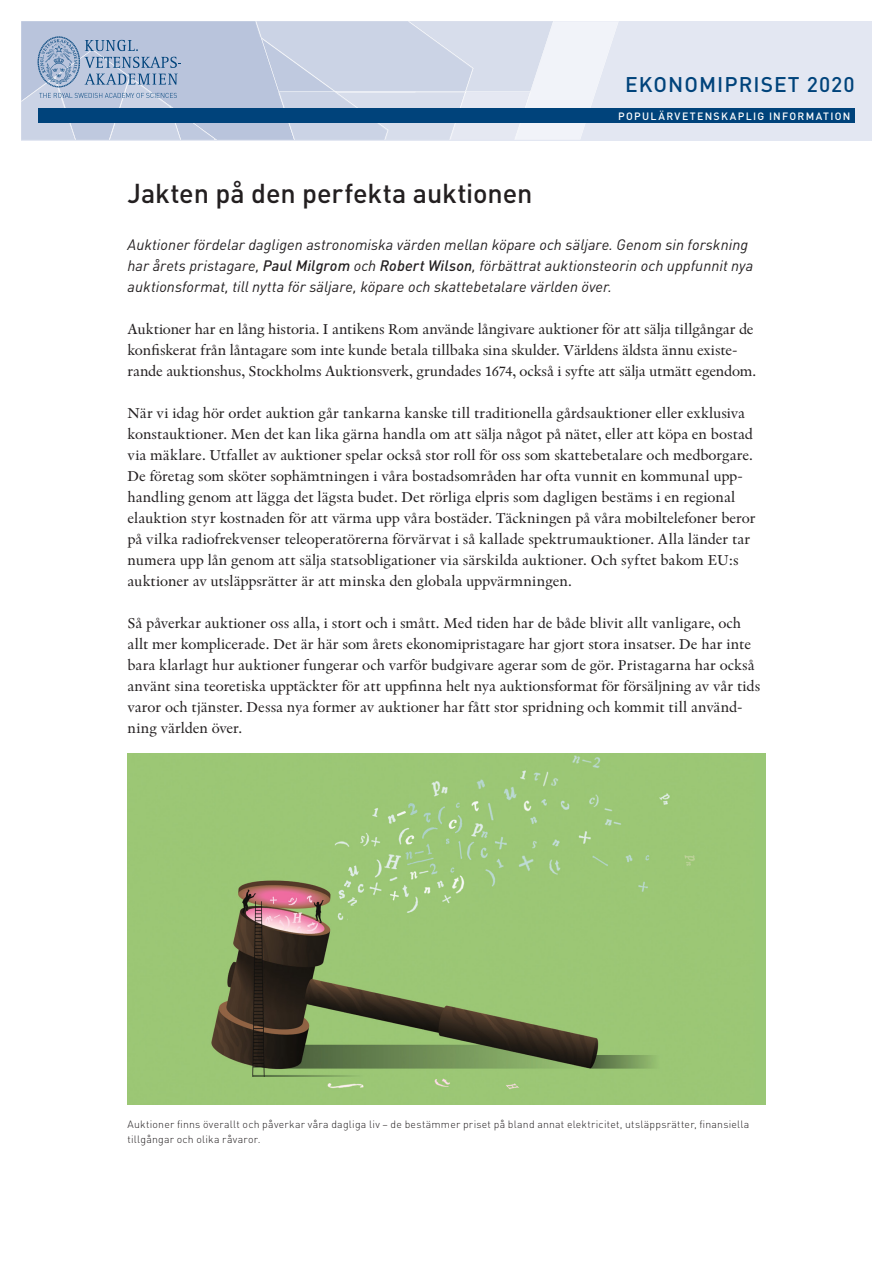
<style>
.page{position:relative;width:893px;height:1263px;background:#fff}
.page>*{position:absolute;margin:0;border:0;box-sizing:border-box;transform-origin:0 0}
.Huvudrubrik{font:500 27px "DIN Pro";letter-spacing:-.005em;color:#231f20}
.Sidhuvud__Nobel{font:500 21px "DIN Pro";letter-spacing:.05em;color:#00437b}
.Textblock__brödtext{font:15px/21px "Indigo Antiqua Pro Text";letter-spacing:-.005em;color:#231f20}
.Textblock__ingress{font:italic 15px/21px "DIN Pro";letter-spacing:.005em;color:#231f20}
.Bildtext__svart{font:300 10.5px/15px "DIN Pro";letter-spacing:.02em;color:#231f20}
.Sidhuvud__popvet{font:500 10.5px "DIN Pro";letter-spacing:.125em;color:#fff}
.s1{font-weight:500}
</style>
<div class="page">
<div style="left:21px;top:21px;width:851px;height:119px;background:#e3e7f2"></div>
<div style="left:38px;top:108px;width:817px;height:15px;background:#00437b"></div>
<svg style="left:21px;top:21px;width:597px;height:119px"></svg>
<img style="left:128px;top:753px;width:637px;height:351px">
<p class="Sidhuvud__Nobel" style="left:625px;top:70px;width:231px">EKONOMIPRISET 2020</p>
<p class="Sidhuvud__popvet" style="left:618px;top:109px;width:234px">POPULÄRVETENSKAPLIG INFORMATION</p>
<p class="Huvudrubrik" style="left:128px;top:175px;width:406px">Jakten på den perfekta auktionen</p>
<p class="Textblock__ingress" style="left:128px;top:234px;width:627px">Auktioner fördelar dagligen astronomiska värden mellan köpare och säljare. Genom sin forskning har årets pristagare, <span class="s1">Paul Milgrom</span> och <span class="s1">Robert Wilson</span>, förbättrat auktionsteorin och uppfunnit nya auktionsformat, till nytta för säljare, köpare och skattebetalare världen över.</p>
<p class="Textblock__brödtext" style="left:128px;top:319px;width:630px">Auktioner har en lång historia. I antikens Rom använde långivare auktioner för att sälja tillgångar de konfiskerat från låntagare som inte kunde betala tillbaka sina skulder. Världens äldsta ännu existe&shy;rande auktionshus, Stockholms Auktionsverk, grundades 1674, också i syfte att sälja utmätt egendom.</p>
<p class="Textblock__brödtext" style="left:128px;top:403px;width:629px">När vi idag hör ordet auktion går tankarna kanske till traditionella gårdsauktioner eller exklusiva konstauktioner. Men det kan lika gärna handla om att sälja något på nätet, eller att köpa en bostad via mäklare. Utfallet av auktioner spelar också stor roll för oss som skattebetalare och medborgare.<br>De företag som sköter sophämtningen i våra bostadsområden har ofta vunnit en kommunal upp&shy;handling genom att lägga det lägsta budet. Det rörliga elpris som dagligen bestäms i en regional elauktion styr kostnaden för att värma upp våra bostäder. Täckningen på våra mobiltelefoner beror på vilka radiofrekvenser teleoperatörerna förvärvat i så kallade spektrumauktioner. Alla länder tar numera upp lån genom att sälja statsobligationer via särskilda auktioner. Och syftet bakom EU:s auktioner av utsläppsrätter är att minska den globala uppvärmningen.</p>
<p class="Textblock__brödtext" style="left:128px;top:613px;width:634px">Så påverkar auktioner oss alla, i stort och i smått. Med tiden har de både blivit allt vanligare, och allt mer komplicerade. Det är här som årets ekonomipristagare har gjort stora insatser. De har inte bara klarlagt hur auktioner fungerar och varför budgivare agerar som de gör. Pristagarna har också använt sina teoretiska upptäckter för att uppfinna helt nya auktionsformat för försäljning av vår tids varor och tjänster. Dessa nya former av auktioner har fått stor spridning och kommit till använd&shy;ning världen över.</p>
<p class="Bildtext__svart" style="left:128px;top:1116px;width:623px">Auktioner finns överallt och påverkar våra dagliga liv – de bestämmer priset på bland annat elektricitet, utsläppsrätter, finansiella tillgångar och olika råvaror.</p>
</div>
